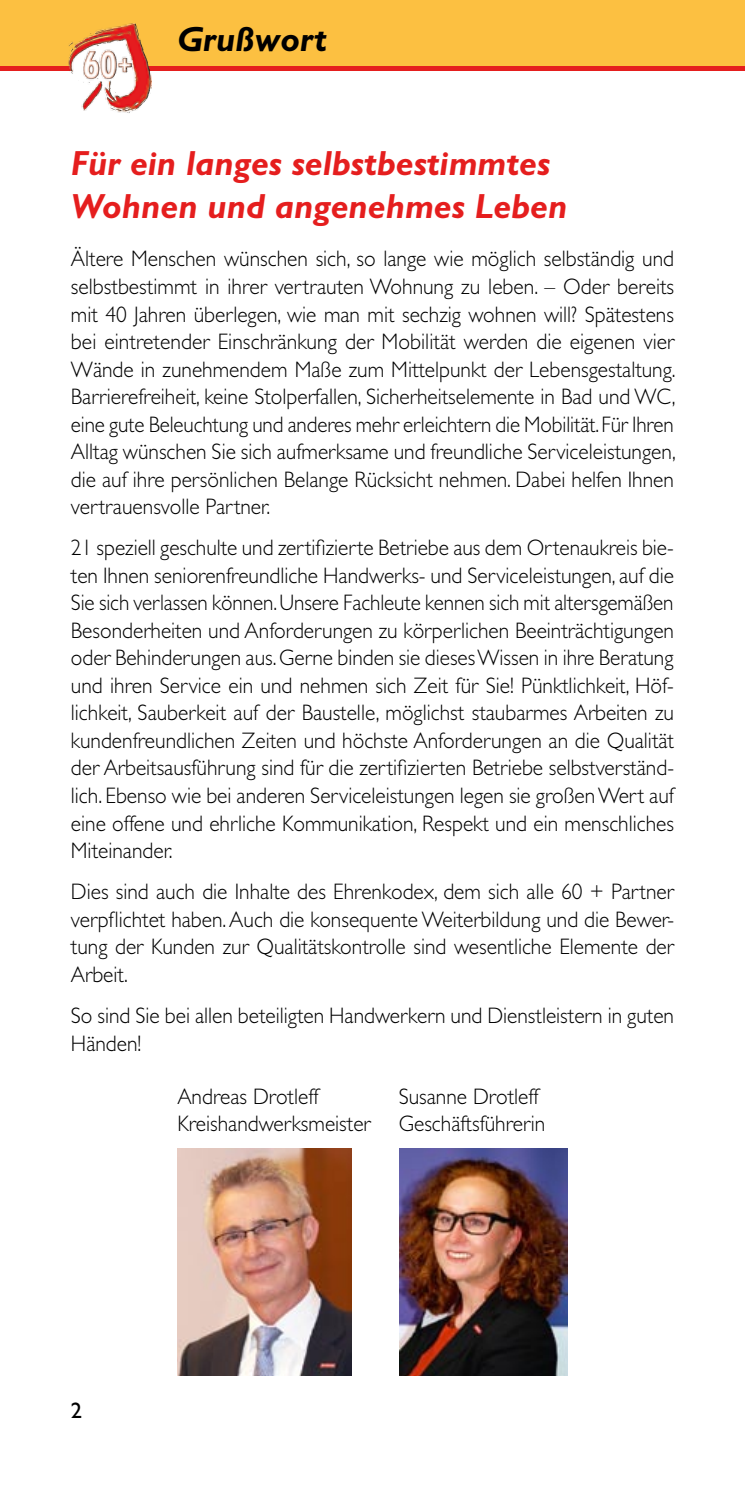
<style>
.page{position:relative;width:745px;height:1489px;background:#fff}
.page>*{position:absolute;margin:0;border:0;box-sizing:border-box;transform-origin:0 0}
.t1{font:italic 700 35px/42.5px "Gill Sans";color:#e51e1e}
.t2{font:italic 700 35px "Gill Sans";color:#000}
.t3{font:300 22.5px/27.5px "Gill Sans";color:#000;text-align:justify;scale:.95 1}
.t4{font:22.5px "Gill Sans";color:#000}
</style>
<div class="page">
<div style="left:0;top:0;width:744px;height:71px;background:#fcc041"></div>
<hr style="left:0;top:67px;width:744px;height:4px;background:#e51e1e">
<img style="left:67px;top:23px;width:85px;height:90px">
<img style="left:177px;top:1148px;width:174px;height:227px">
<img style="left:399px;top:1148px;width:168px;height:227px">
<h1 class="t2" style="left:177px;top:19px;width:151px">Grußwort</h1>
<h1 class="t1" style="left:71px;top:142px;width:497px">Für ein langes selbstbestimmtes<br>Wohnen und angenehmes Leben</h1>
<p class="t3" style="left:71px;top:245px;width:637px">Ältere Menschen wünschen sich, so lange wie möglich selbständig und selbstbestimmt in ihrer vertrauten Wohnung zu leben. – Oder bereits mit 40 Jahren überlegen, wie man mit sechzig wohnen will? Spätestens bei eintretender Einschränkung der Mobilität werden die eigenen vier Wände in zunehmendem Maße zum Mittelpunkt der Lebensgestaltung.<br>Barrierefreiheit, keine Stolperfallen, Sicherheitselemente in Bad und WC, eine gute Beleuchtung und anderes mehr erleichtern die Mobilität. Für Ihren Alltag wünschen Sie sich aufmerksame und freundliche Serviceleistungen, die auf ihre persönlichen Belange Rücksicht nehmen. Dabei helfen Ihnen vertrauensvolle Partner.</p>
<p class="t3" style="left:71px;top:534px;width:636px">21 speziell geschulte und zertifizierte Betriebe aus dem Ortenaukreis bie&shy;ten Ihnen seniorenfreundliche Handwerks- und Serviceleistungen, auf die Sie sich verlassen können. Unsere Fachleute kennen sich mit altersgemäßen Besonderheiten und Anforderungen zu körperlichen Beeinträchtigungen oder Behinderungen aus. Gerne binden sie dieses Wissen in ihre Beratung und ihren Service ein und nehmen sich Zeit für Sie! Pünktlichkeit, Höf&shy;lichkeit, Sauberkeit auf der Baustelle, möglichst staubarmes Arbeiten zu kundenfreundlichen Zeiten und höchste Anforderungen an die Qualität der Arbeitsausführung sind für die zertifizierten Betriebe selbstverständ&shy;lich. Ebenso wie bei anderen Serviceleistungen legen sie großen Wert auf eine offene und ehrliche Kommunikation, Respekt und ein menschliches Miteinander.</p>
<p class="t3" style="left:71px;top:878px;width:636px">Dies sind auch die Inhalte des Ehrenkodex, dem sich alle 60 + Partner verpflichtet haben. Auch die konsequente Weiterbildung und die Bewer&shy;tung der Kunden zur Qualitätskontrolle sind wesentliche Elemente der Arbeit.</p>
<p class="t3" style="left:71px;top:1001px;width:636px">So sind Sie bei allen beteiligten Handwerkern und Dienstleistern in guten<br>Händen!</p>
<p class="t3" style="left:177px;top:1082px;width:205px">Andreas Drotleff<br>Kreishandwerksmeister</p>
<p class="t3" style="left:398px;top:1082px;width:156px">Susanne Drotleff<br>Geschäftsführerin</p>
<p class="t4" style="left:71px;top:1397px;width:13px">2</p>
</div>
